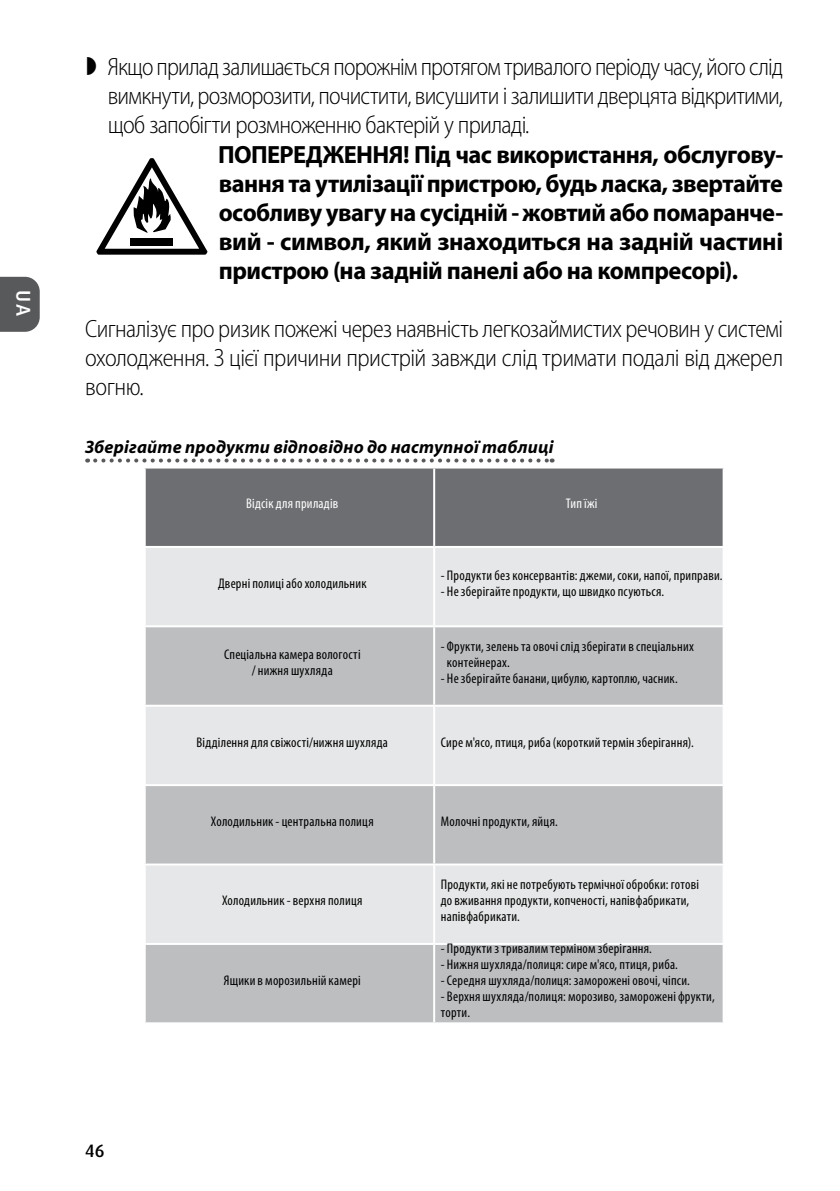
<style>
.page{position:relative;width:840px;height:1191px;background:#fff}
.page>*{position:absolute;margin:0;border:0;box-sizing:border-box;transform-origin:0 0}
.t1{font:300 semi-condensed 25px/29px "Myriad Pro";letter-spacing:-.025em;color:#000;text-align:justify;scale:.96 1}
.t2{font:700 25px/29px "Myriad Pro";letter-spacing:-.02em;color:#000;text-align:justify}
.t3{font:500 20px "Dax Pro";color:#fff}
.t4{font:italic 700 18px "Myriad Pro";letter-spacing:.01em;color:#000}
.t5{font:500 18px "Dax Pro";color:#000}
.t6{font:condensed 14px/16px "Myriad Pro";letter-spacing:.015em;color:#000}
.t7{font:condensed 14px "Myriad Pro";letter-spacing:.015em;color:#fff}
</style>
<div class="page">
<svg style="left:0;top:277px;width:40px;height:55px;background:#606163"></svg>
<svg style="left:95px;top:458px;width:457px;height:4px"></svg>
<svg style="left:96px;top:158px;width:111px;height:97px"></svg>
<div style="left:131px;top:238px;width:42px;height:7px;background:#000"></div>
<div style="left:146px;top:468px;width:576px;height:78px;background:#6d6e71"></div>
<div style="left:146px;top:548px;width:576px;height:77px;background:#e6e7e8"></div>
<svg style="left:146px;top:627px;width:576px;height:395px;background:#c6c8ca"></svg>
<div style="left:146px;top:865px;width:576px;height:78px;background:#e6e7e8"></div>
<hr style="left:433px;top:468px;width:2px;height:78px;background:#fff">
<hr style="left:433px;top:548px;width:2px;height:77px;background:#fff">
<hr style="left:433px;top:627px;width:2px;height:77px;background:#fff">
<hr style="left:144px;top:704px;width:290px;height:2px;background:#fff">
<hr style="left:434px;top:704px;width:290px;height:2px;background:#fff">
<hr style="left:433px;top:706px;width:2px;height:78px;background:#fff">
<hr style="left:144px;top:784px;width:290px;height:2px;background:#fff">
<hr style="left:434px;top:784px;width:290px;height:2px;background:#fff">
<hr style="left:433px;top:786px;width:2px;height:77px;background:#fff">
<hr style="left:433px;top:945px;width:2px;height:77px;background:#fff">
<hr style="left:144px;top:863px;width:290px;height:2px;background:#fff">
<hr style="left:144px;top:943px;width:290px;height:2px;background:#fff">
<hr style="left:434px;top:863px;width:290px;height:2px;background:#fff">
<hr style="left:433px;top:865px;width:2px;height:78px;background:#fff">
<hr style="left:434px;top:943px;width:290px;height:2px;background:#fff">
<h2 class="t3" style="left:36px;top:290px;width:28px;rotate:90deg">UA</h2>
<h1 class="t1" style="left:108px;top:53px;width:704px">Якщо прилад залишається порожнім протягом тривалого періоду часу, його слід вимкнути, розморозити, почистити, висушити і залишити дверцята відкритими, щоб запобігти розмноженню бактерій у приладі.</h1>
<p class="t2" style="left:218px;top:140px;width:566px">ПОПЕРЕДЖЕННЯ! Під час використання, обслугову&shy;вання та утилізації пристрою, будь ласка, звертайте особливу увагу на сусідній - жовтий або помаранче&shy;вий - символ, який знаходиться на задній частині пристрою (на задній панелі або на компресорі).</p>
<h1 class="t1" style="left:85px;top:314px;width:728px">Сигналізує про ризик пожежі через наявність легкозаймистих речовин у системі охолодження. З цієї причини пристрій завжди слід тримати подалі від джерел вогню.</h1>
<p class="t4" style="left:85px;top:437px;width:470px">Зберігайте продукти відповідно до наступної таблиці</p>
<p class="t7" style="left:246px;top:496px;width:93px">Відсік для приладів</p>
<p class="t7" style="left:565px;top:496px;width:33px">Тип їжі</p>
<p class="t6" style="left:218px;top:575px;width:150px">Дверні полиці або холодильник</p>
<p class="t6" style="left:440px;top:567px;width:283px">- Продукти без консервантів: джеми, соки, напої, приправи.</p>
<p class="t6" style="left:440px;top:583px;width:225px">- Не зберігайте продукти, що швидко псуються.</p>
<p class="t6" style="left:224px;top:647px;width:138px;text-align:center">Спеціальна камера вологості / нижня шухляда</p>
<p class="t6" style="left:446px;top:639px;width:248px;text-indent:-6px">- Фрукти, зелень та овочі слід зберігати в спеціальних контейнерах.</p>
<p class="t6" style="left:440px;top:671px;width:238px">- Не зберігайте банани, цибулю, картоплю, часник.</p>
<p class="t6" style="left:196px;top:734px;width:193px">Відділення для свіжості/нижня шухляда</p>
<p class="t6" style="left:440px;top:734px;width:254px">Сире м'ясо, птиця, риба (короткий термін зберігання).</p>
<p class="t6" style="left:211px;top:813px;width:164px">Холодильник - центральна полиця</p>
<p class="t6" style="left:440px;top:813px;width:118px">Молочні продукти, яйця.</p>
<p class="t5" style="left:85px;top:1139px;width:21px">46</p>
<p class="t6" style="left:222px;top:893px;width:142px">Холодильник - верхня полиця</p>
<p class="t6" style="left:224px;top:972px;width:138px">Ящики в морозильній камері</p>
<p class="t6" style="left:440px;top:877px;width:259px">Продукти, які не потребують термічної обробки: готові до вживання продукти, копченості, напівфабрикати, напівфабрикати.</p>
<p class="t6" style="left:440px;top:940px;width:212px">- Продукти з тривалим терміном зберігання.</p>
<p class="t6" style="left:440px;top:956px;width:238px">- Нижня шухляда/полиця: сире м'ясо, птиця, риба.</p>
<p class="t6" style="left:440px;top:972px;width:250px">- Середня шухляда/полиця: заморожені овочі, чіпси.</p>
<p class="t6" style="left:440px;top:988px;width:275px">- Верхня шухляда/полиця: морозиво, заморожені фрукти, торти.</p>
</div>
